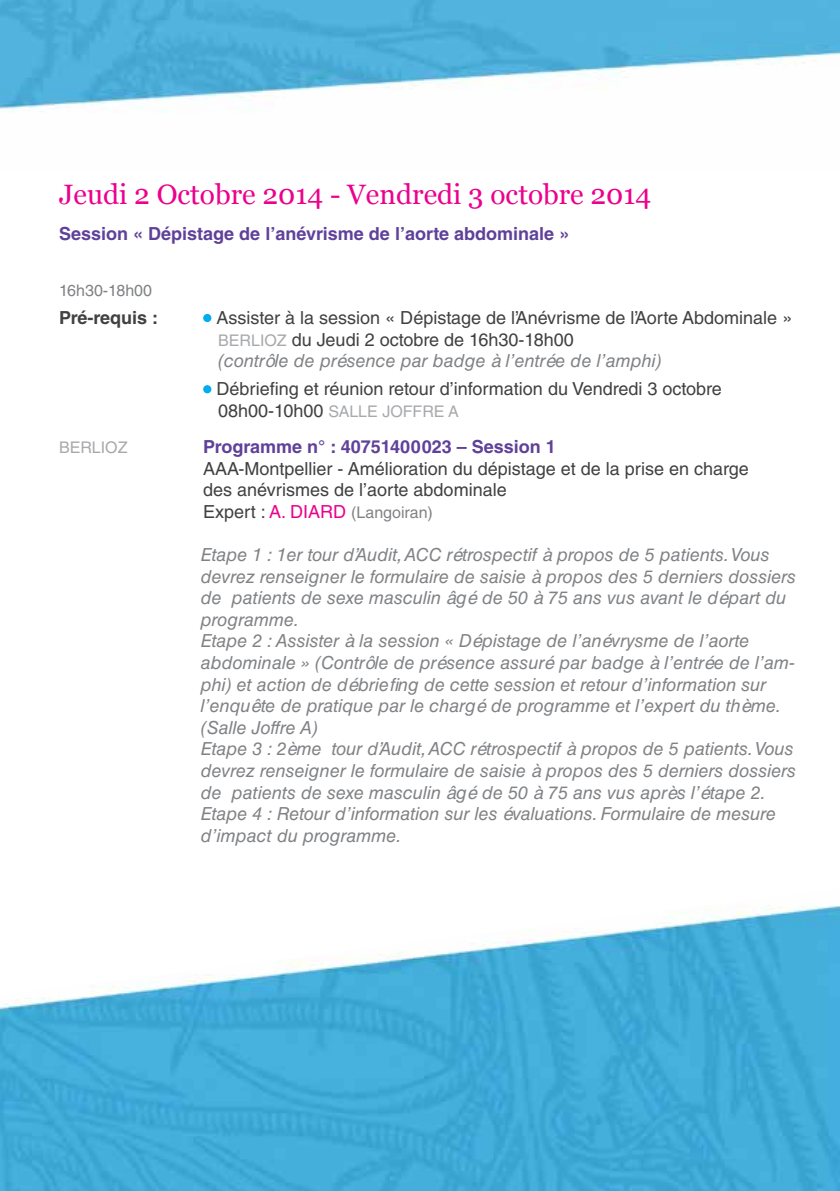
<style>
.page{position:relative;width:840px;height:1191px;background:#fff}
.page>*{position:absolute;margin:0;border:0;box-sizing:border-box;transform-origin:0 0}
.t1{font:28px "Georgia";color:#ec008c}
.t2{font:italic 18px/21.6px "Helvetica LT Std";color:#808285}
.t3{font:18px/21.6px "Helvetica LT Std";color:#414042}
.t4{font:700 18px "Helvetica LT Std";color:#60419a}
.t5{font:700 18px "Helvetica LT Std";color:#414042}
.t6{font:16px "Helvetica LT Std";color:#808285}
.t7{font:16px "Helvetica LT Std";color:#a7a9ac}
.s1{font-size:16px;color:#a7a9ac}
.s2{font-style:italic;color:#808285}
.s3{font-size:18px;color:#414042}
.s4{font-size:18px;color:#ec008c}
</style>
<div class="page">
<img style="left:0;top:0;width:839px;height:112px">
<div style="left:203px;top:314px;width:8px;height:8px;background:#00aeef;border-radius:50%"></div>
<div style="left:203px;top:385px;width:8px;height:8px;background:#00aeef;border-radius:50%"></div>
<img style="left:0;top:905px;width:839px;height:286px">
<h1 class="t1" style="left:59px;top:177px;width:593px">Jeudi 2 Octobre 2014 - Vendredi 3 octobre 2014</h1>
<p class="t4" style="left:59px;top:223px;width:511px">Session « Dépistage de l’anévrisme de l’aorte abdominale »</p>
<p class="t6" style="left:59px;top:281px;width:95px">16h30-18h00</p>
<p class="t5" style="left:59px;top:307px;width:100px">Pré-requis :</p>
<p class="t3" style="left:216px;top:307px;width:577px">Assister à la session « Dépistage de l’Anévrisme de l’Aorte Abdominale »<br><span class="s1">BERLIOZ</span> du Jeudi 2 octobre de 16h30-18h00<br><span class="s2">(contrôle de présence par badge à l’entrée de l’amphi)</span></p>
<p class="t3" style="left:216px;top:378px;width:506px">Débriefing et réunion retour d’information du Vendredi 3 octobre</p>
<p class="t7" style="left:218px;top:402px;width:242px"><span class="s3">08h00-10h00</span> SALLE JOFFRE A</p>
<p class="t7" style="left:59px;top:438px;width:70px">BERLIOZ</p>
<p class="t4" style="left:203px;top:435px;width:354px">Programme n° : 40751400023 – Session 1</p>
<p class="t3" style="left:203px;top:457px;width:547px">AAA-Montpellier - Amélioration du dépistage et de la prise en charge des anévrismes de l’aorte abdominale</p>
<p class="t6" style="left:203px;top:503px;width:231px"><span class="s3">Expert :</span> <span class="s4">A. DIARD</span> (Langoiran)</p>
<p class="t2" style="left:201px;top:544px;width:596px">Etape 1 : 1er tour d’Audit, ACC rétrospectif à propos de 5 patients. Vous devrez renseigner le formulaire de saisie à propos des 5 derniers dossiers de patients de sexe masculin âgé de 50 à 75 ans vus avant le départ du programme.<br>Etape 2 : Assister à la session « Dépistage de l’anévrysme de l’aorte abdominale » (Contrôle de présence assuré par badge à l’entrée de l’am&shy;phi) et action de débriefing de cette session et retour d’information sur l’enquête de pratique par le chargé de programme et l’expert du thème. (Salle Joffre A)<br>Etape 3 : 2ème tour d’Audit, ACC rétrospectif à propos de 5 patients. Vous devrez renseigner le formulaire de saisie à propos des 5 derniers dossiers de patients de sexe masculin âgé de 50 à 75 ans vus après l’étape 2.<br>Etape 4 : Retour d’information sur les évaluations. Formulaire de mesure d’impact du programme.</p>
</div>
